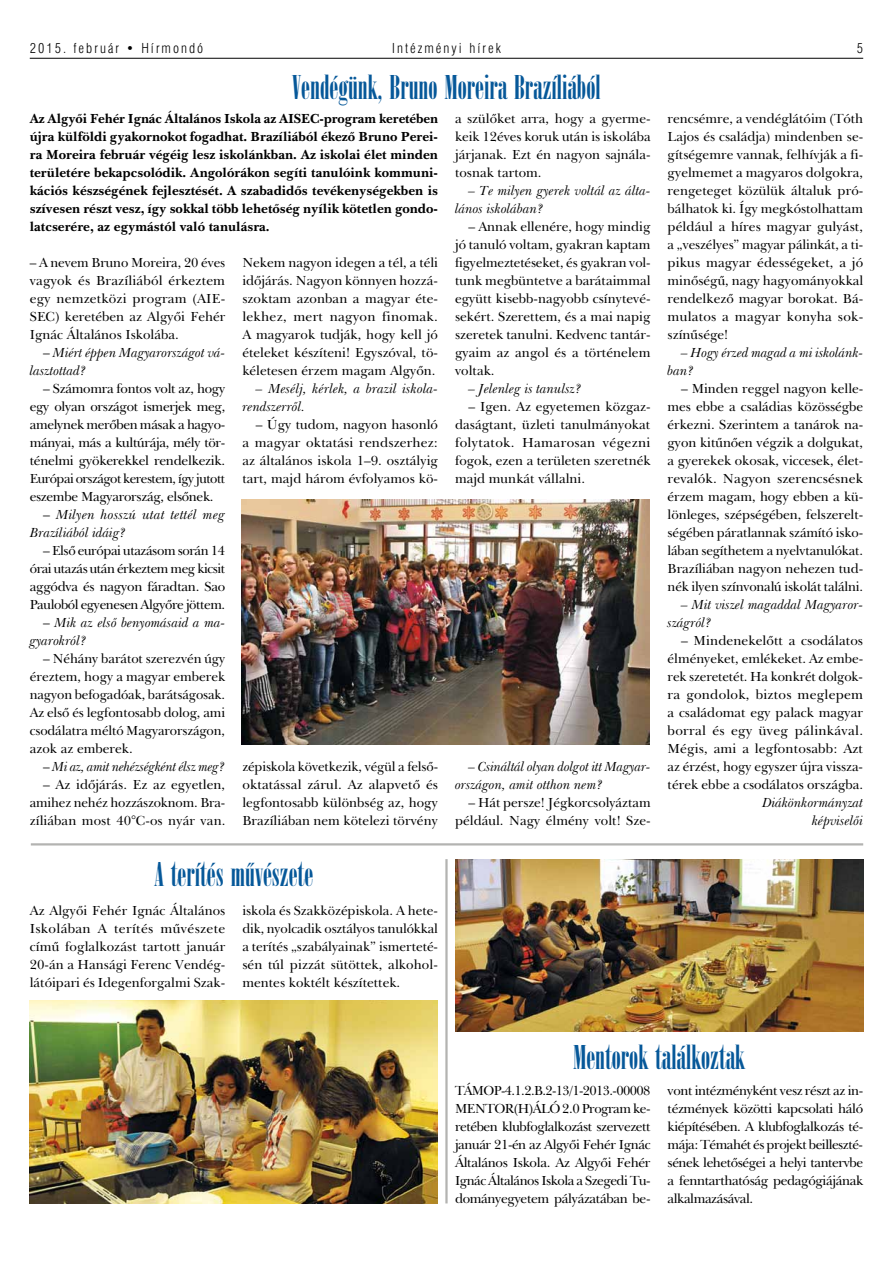
<style>
.page{position:relative;width:893px;height:1263px;background:#fff}
.page>*{position:absolute;margin:0;border:0;box-sizing:border-box;transform-origin:0 0}
.t1{font:36px "Hu Arsis D Regu";color:#065899}
.t2{font:13.5px/18px "Hu New Bskvll BT Roman";color:#000;text-align:justify}
.t3{font:13.5px/18px "Hu New Bskvll BT Bold";color:#000;text-align:justify}
.t4{font:13.5px/18px "Hu New Bskvll BT Italic";color:#000}
.t5{font:13.5px "Hu Swis 721 Lt Cn BT";letter-spacing:.15em;color:#000}
.t6{font:13.5px "Hu New Bskvll BT Italic";letter-spacing:-.02em;color:#000}
.s1{font-family:"Hu New Bskvll BT Roman"}
</style>
<div class="page">
<hr style="left:30px;top:58px;width:833px;height:1px;background:#000">
<hr style="left:31px;top:843px;width:832px;height:2px;background:#b3b3b1">
<img style="left:241px;top:500px;width:408px;height:244px">
<img style="left:30px;top:1000px;width:408px;height:203px">
<hr style="left:445px;top:859px;width:3px;height:344px;background:#b3b3b1">
<img style="left:455px;top:859px;width:408px;height:172px">
<p class="t5" style="left:30px;top:40px;width:175px">2015. február • Hírmondó</p>
<p class="t5" style="left:392px;top:40px;width:110px">Intézményi hírek</p>
<p class="t5" style="left:857px;top:40px;width:8px">5</p>
<h1 class="t1" style="left:292px;top:69px;width:310px">Vendégünk, Bruno Moreira Brazíliából</h1>
<p class="t3" style="left:30px;top:109px;width:410px">Az Algyôi Fehér Ignác Általános Iskola az AISEC-program keretében újra külföldi gyakornokot fogadhat. Brazíliából ékezô Bruno Perei&shy;ra Moreira február végéig lesz iskolánkban. Az iskolai élet minden területére bekapcsolódik. Angolórákon segíti tanulóink kommuni&shy;kációs készségének fejlesztését. A szabadidôs tevékenységekben is szívesen részt vesz, így sokkal több lehetôség nyílik kötetlen gondo&shy;latcserére, az egymástól való tanulásra.</p>
<p class="t2" style="left:30px;top:253px;width:197px">– A nevem Bruno Moreira, 20 éves vagyok és Brazíliából érkeztem egy nemzetközi program (AIE-SEC) keretében az Algyôi Fehér Ignác Általános Iskolába.</p>
<p class="t4" style="left:30px;top:344px;width:197px;text-indent:14px"><span class="s1">–</span> Miért éppen Magyarországot vá&shy;lasztottad?</p>
<p class="t2" style="left:30px;top:379px;width:197px;text-indent:14px">– Számomra fontos volt az, hogy egy olyan országot ismerjek meg, amelynek merôben másak a hagyo&shy;mányai, más a kultúrája, mély tör&shy;ténelmi gyökerekkel rendelkezik.<br>Európai országot kerestem, így jutott eszembe Magyarország, elsônek.</p>
<p class="t4" style="left:30px;top:505px;width:197px;text-indent:14px"><span class="s1">–</span> Milyen hosszú utat tettél meg<br>Brazíliából idáig?</p>
<p class="t2" style="left:30px;top:541px;width:197px;text-indent:14px">– Elsô európai utazásom során 14 órai utazás után érkeztem meg kicsit aggódva és nagyon fáradtan. Sao Pauloból egyenesen Algyôre jöttem.</p>
<p class="t4" style="left:30px;top:613px;width:197px;text-indent:14px"><span class="s1">–</span> Mik az elsô benyomásaid a ma&shy;gyarokról?</p>
<p class="t2" style="left:30px;top:649px;width:197px;text-indent:14px">– Néhány barátot szerezvén úgy éreztem, hogy a magyar emberek nagyon befogadóak, barátságosak.<br>Az elsô és legfontosabb dolog, ami csodálatra méltó Magyarországon, azok az emberek.</p>
<p class="t6" style="left:43px;top:758px;width:184px"><span class="s1">–</span> Mi az, amit nehézségként élsz meg?</p>
<p class="t2" style="left:30px;top:775px;width:197px;text-indent:14px">– Az idôjárás. Ez az egyetlen, amihez nehéz hozzászoknom. Bra&shy;zíliában most 40°C-os nyár van.</p>
<p class="t2" style="left:668px;top:109px;width:197px">rencsémre, a vendéglátóim (Tóth Lajos és családja) mindenben se&shy;gítségemre vannak, felhívják a fi&shy;gyelmemet a magyaros dolgokra, rengeteget közülük általuk pró&shy;bálhatok ki. Így megkóstolhattam például a híres magyar gulyást, a „veszélyes” magyar pálinkát, a ti&shy;pikus magyar édességeket, a jó minôségû, nagy hagyományokkal rendelkezô magyar borokat. Bá&shy;mulatos a magyar konyha sok&shy;színûsége!</p>
<p class="t4" style="left:668px;top:344px;width:197px;text-indent:14px">– Hogy érzed magad a mi iskolánk&shy;ban?</p>
<p class="t2" style="left:668px;top:379px;width:197px;text-indent:14px">– Minden reggel nagyon kelle&shy;mes ebbe a családias közösségbe érkezni. Szerintem a tanárok na&shy;gyon kitûnôen végzik a dolgukat, a gyerekek okosak, viccesek, élet&shy;revalók. Nagyon szerencsésnek érzem magam, hogy ebben a kü&shy;lönleges, szépségében, felszerelt&shy;ségében páratlannak számító isko&shy;lában segíthetem a nyelvtanulókat.<br>Brazíliában nagyon nehezen tud&shy;nék ilyen színvonalú iskolát találni.</p>
<p class="t4" style="left:668px;top:595px;width:197px;text-indent:14px">– Mit viszel magaddal Magyaror&shy;szágról?</p>
<p class="t2" style="left:668px;top:631px;width:197px;text-indent:14px">– Mindenekelôtt a csodálatos élményeket, emlékeket. Az embe&shy;rek szeretetét. Ha konkrét dolgok&shy;ra gondolok, biztos meglepem a családomat egy palack magyar borral és egy üveg pálinkával.<br>Mégis, ami a legfontosabb: Azt az érzést, hogy egyszer újra vissza&shy;térek ebbe a csodálatos országba.</p>
<p class="t4" style="left:762px;top:793px;width:103px;text-align:right">Diákönkormányzat képviselôi</p>
<p class="t2" style="left:455px;top:109px;width:197px">a szülôket arra, hogy a gyerme&shy;keik 12éves koruk után is iskolába járjanak. Ezt én nagyon sajnála&shy;tosnak tartom.</p>
<p class="t4" style="left:455px;top:182px;width:197px;text-indent:14px">– Te milyen gyerek voltál az álta&shy;lános iskolában?</p>
<p class="t2" style="left:455px;top:217px;width:197px;text-indent:14px">– Annak ellenére, hogy mindig jó tanuló voltam, gyakran kaptam figyelmeztetéseket, és gyakran vol&shy;tunk megbüntetve a barátaimmal együtt kisebb-nagyobb csínytevé&shy;sekért. Szerettem, és a mai napig szeretek tanulni. Kedvenc tantár&shy;gyaim az angol és a történelem voltak.</p>
<p class="t4" style="left:468px;top:380px;width:115px">– Jelenleg is tanulsz?</p>
<p class="t2" style="left:455px;top:397px;width:197px;text-indent:14px">– Igen. Az egyetemen közgaz&shy;daságtant, üzleti tanulmányokat folytatok. Hamarosan végezni fogok, ezen a területen szeretnék majd munkát vállalni.</p>
<p class="t2" style="left:242px;top:253px;width:197px">Nekem nagyon idegen a tél, a téli idôjárás. Nagyon könnyen hozzá&shy;szoktam azonban a magyar éte&shy;lekhez, mert nagyon finomak.<br>A magyarok tudják, hogy kell jó ételeket készíteni! Egyszóval, tö&shy;kéletesen érzem magam Algyôn.</p>
<p class="t4" style="left:242px;top:380px;width:197px;text-indent:14px">– Mesélj, kérlek, a brazil iskola&shy;rendszerrôl.</p>
<p class="t2" style="left:242px;top:415px;width:197px;text-indent:14px">– Úgy tudom, nagyon hasonló a magyar oktatási rendszerhez: az általános iskola 1–9. osztályig tart, majd három évfolyamos kö-</p>
<p class="t2" style="left:242px;top:757px;width:197px">zépiskola következik, végül a felsô&shy;oktatással zárul. Az alapvetô és legfontosabb különbség az, hogy Brazíliában nem kötelezi törvény</p>
<p class="t4" style="left:455px;top:757px;width:197px;text-indent:14px">– Csináltál olyan dolgot itt Magyar&shy;országon, amit otthon nem?</p>
<p class="t2" style="left:455px;top:793px;width:197px;text-align:right">– Hát persze! Jégkorcsolyáztam például. Nagy élmény volt! Sze-</p>
<h1 class="t1" style="left:154px;top:856px;width:160px">A terítés mûvészete</h1>
<p class="t2" style="left:30px;top:901px;width:197px">Az Algyôi Fehér Ignác Általános Iskolában A terítés mûvészete címû foglalkozást tartott január 20-án a Hansági Ferenc Vendég&shy;látóipari és Idegenforgalmi Szak-</p>
<p class="t2" style="left:242px;top:901px;width:197px">iskola és Szakközépiskola. A hete&shy;dik, nyolcadik osztályos tanulókkal a terítés „szabályainak” ismerteté&shy;sén túl pizzát sütöttek, alkohol&shy;mentes koktélt készítettek.</p>
<h1 class="t1" style="left:573px;top:1039px;width:174px">Mentorok találkoztak</h1>
<p class="t2" style="left:455px;top:1081px;width:197px">TÁMOP-4.1.2.B.2-13/1-2013.-00008<br>MENTOR(H)ÁLÓ 2.0 Program ke&shy;retében klubfoglalkozást szervezett január 21-én az Algyôi Fehér Ignác Általános Iskola. Az Algyôi Fehér Ignác Általános Iskola a Szegedi Tu&shy;dományegyetem pályázatában be-</p>
<p class="t2" style="left:668px;top:1081px;width:197px">vont intézményként vesz részt az in&shy;tézmények közötti kapcsolati háló kiépítésében. A klubfoglalkozás té&shy;mája: Témahét és projekt beilleszté&shy;sének lehetôségei a helyi tantervbe a fenntarthatóság pedagógiájának alkalmazásával.</p>
</div>
